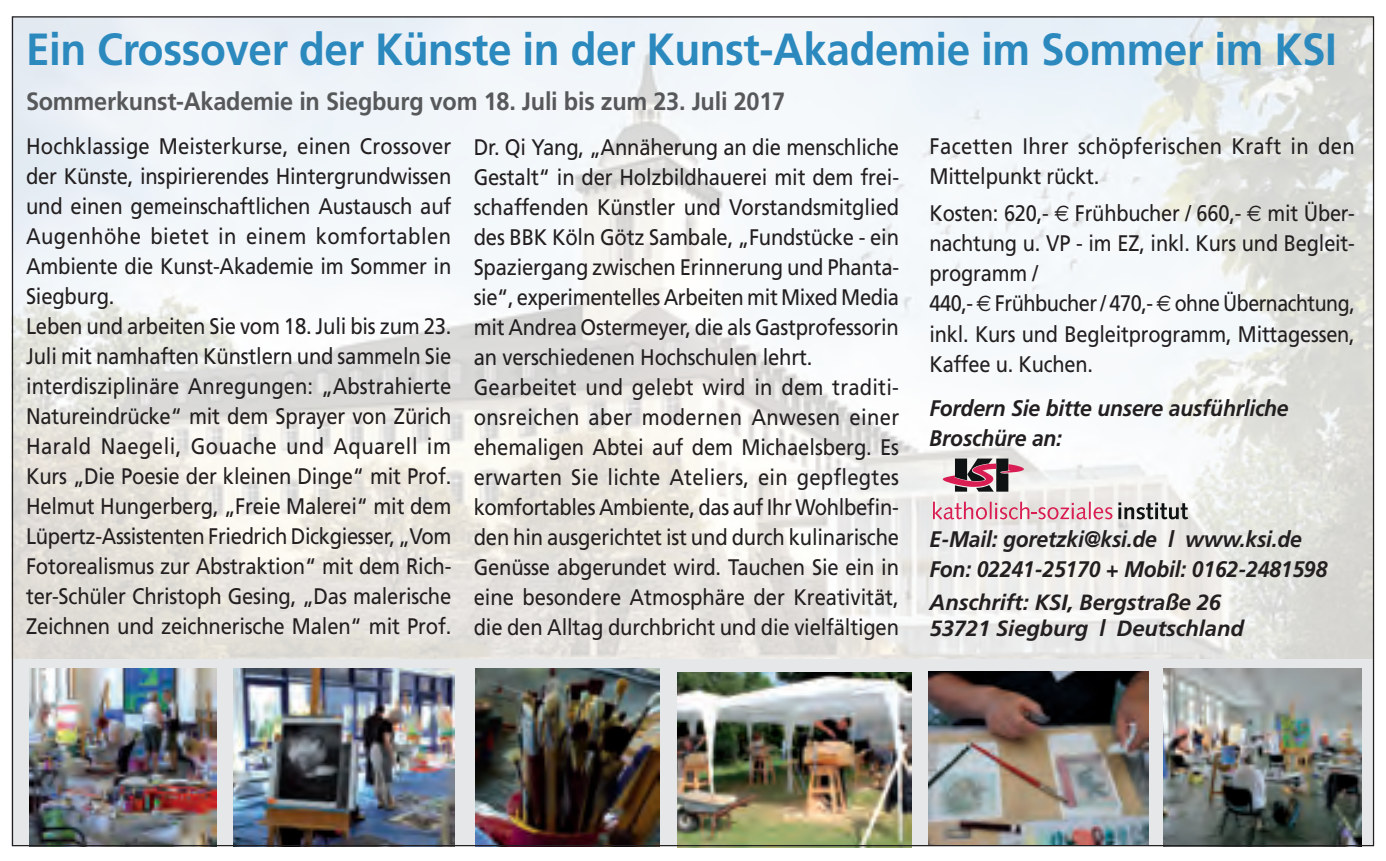
<style>
.page{position:relative;width:1386px;height:861px;background:#fff}
.page>*{position:absolute;margin:0;border:0;box-sizing:border-box;transform-origin:0 0}
.t1{font:700 45px "Frutiger";letter-spacing:-.01em;color:#2b89be;scale:.94 1}
.t2{font:700 25px "Frutiger";letter-spacing:-.01em;color:#57585a;scale:.94 1}
.t3{font:22.5px/30px "Frutiger";letter-spacing:-.01em;color:#231f20;scale:.9 1}
.t4{font:22.5px/30px "Frutiger";letter-spacing:-.01em;color:#231f20;scale:.89 1}
.t5{font:italic 700 22.5px/30px "Frutiger";letter-spacing:-.01em;color:#231f20;scale:.94 1}
.t6{font:22.5px/30px "Frutiger";letter-spacing:.02em;color:#231f20;scale:.9 1}
.t7{font:italic 700 22px/26.2px "Frutiger";letter-spacing:-.005em;color:#231f20}
.s1{font-family:"Euro Sans"}
.s2{font-size:22.5px}
</style>
<div class="page">
<img style="left:14px;top:18px;width:1358px;height:641px">
<div style="left:12px;top:659px;width:1360px;height:186px;background:#e6e7e9"></div>
<img style="left:234px;top:668px;width:220px;height:175px">
<img style="left:475px;top:668px;width:184px;height:175px">
<img style="left:677px;top:672px;width:235px;height:174px">
<img style="left:30px;top:668px;width:186px;height:175px">
<img style="left:928px;top:671px;width:220px;height:172px">
<img style="left:1163px;top:668px;width:198px;height:175px">
<svg style="left:933px;top:501px;width:179px;height:18px;background:#e5b4bf"></svg>
<svg style="left:1118px;top:502px;width:70px;height:17px"></svg>
<svg style="left:942px;top:458px;width:82px;height:33px"></svg>
<h1 class="t1" style="left:26px;top:23px;width:1396px">Ein Crossover der Künste in der Kunst-Akademie im Sommer im KSI</h1>
<p class="t2" style="left:26px;top:86px;width:809px">Sommerkunst-Akademie in Siegburg vom 18. Juli bis zum 23. Juli 2017</p>
<p class="t3" style="left:26px;top:131px;width:474px">Hochklassige Meisterkurse, einen Crossover der Künste, inspirierendes Hintergrundwissen und einen gemeinschaftlichen Austausch auf Augenhöhe bietet in einem komfortablen Ambiente die Kunst-Akademie im Sommer in Siegburg.<br>Leben und arbeiten Sie vom 18. Juli bis zum 23.<br>Juli mit namhaften Künstlern und sammeln Sie interdisziplinäre Anregungen: „Abstrahierte Natureindrücke“ mit dem Sprayer von Zürich Harald Naegeli, Gouache und Aquarell im Kurs „Die Poesie der kleinen Dinge“ mit Prof.<br>Helmut Hungerberg, „Freie Malerei“ mit dem Lüpertz-Assistenten Friedrich Dickgiesser, „Vom Fotorealismus zur Abstraktion“ mit dem Rich&shy;ter-Schüler Christoph Gesing, „Das malerische Zeichnen und zeichnerische Malen“ mit Prof.</p>
<p class="t6" style="left:929px;top:131px;width:474px">Facetten Ihrer schöpferischen Kraft in den<br>Mittelpunkt rückt.</p>
<p class="t3" style="left:474px;top:132px;width:474px">Dr. Qi Yang, „Annäherung an die menschliche Gestalt“ in der Holzbildhauerei mit dem frei&shy;schaffenden Künstler und Vorstandsmitglied des BBK Köln Götz Sambale, „Fundstücke - ein Spaziergang zwischen Erinnerung und Phanta&shy;sie“, experimentelles Arbeiten mit Mixed Media mit Andrea Ostermeyer, die als Gastprofessorin an verschiedenen Hochschulen lehrt.<br>Gearbeitet und gelebt wird in dem traditi&shy;onsreichen aber modernen Anwesen einer ehemaligen Abtei auf dem Michaelsberg. Es erwarten Sie lichte Ateliers, ein gepflegtes komfortables Ambiente, das auf Ihr Wohlbefin&shy;den hin ausgerichtet ist und durch kulinarische Genüsse abgerundet wird. Tauchen Sie ein in eine besondere Atmosphäre der Kreativität, die den Alltag durchbricht und die vielfältigen</p>
<p class="t4" style="left:929px;top:198px;width:479px">Kosten: 620,- <span class="s1">€</span> Frühbucher / 660,- <span class="s1">€</span> mit Über&shy;nachtung u. VP - im EZ, inkl. Kurs und Begleit&shy;programm /<br>440,- <span class="s1">€</span> Frühbucher / 470,- <span class="s1">€</span> ohne Übernachtung, inkl. Kurs und Begleitprogramm, Mittagessen, Kaffee u. Kuchen.</p>
<p class="t5" style="left:929px;top:392px;width:383px">Fordern Sie bitte unsere ausführliche<br>Broschüre an:</p>
<p class="t5" style="left:929px;top:523px;width:424px">E-Mail: goretzki@ksi.de l www.ksi.de<br>Fon: 02241-25170 + Mobil: 0162-2481598</p>
<p class="t7" style="left:929px;top:589px;width:316px">Anschrift: KSI, Bergstraße 26<br>53721 Siegburg <span class="s2">l</span> Deutschland</p>
</div>
